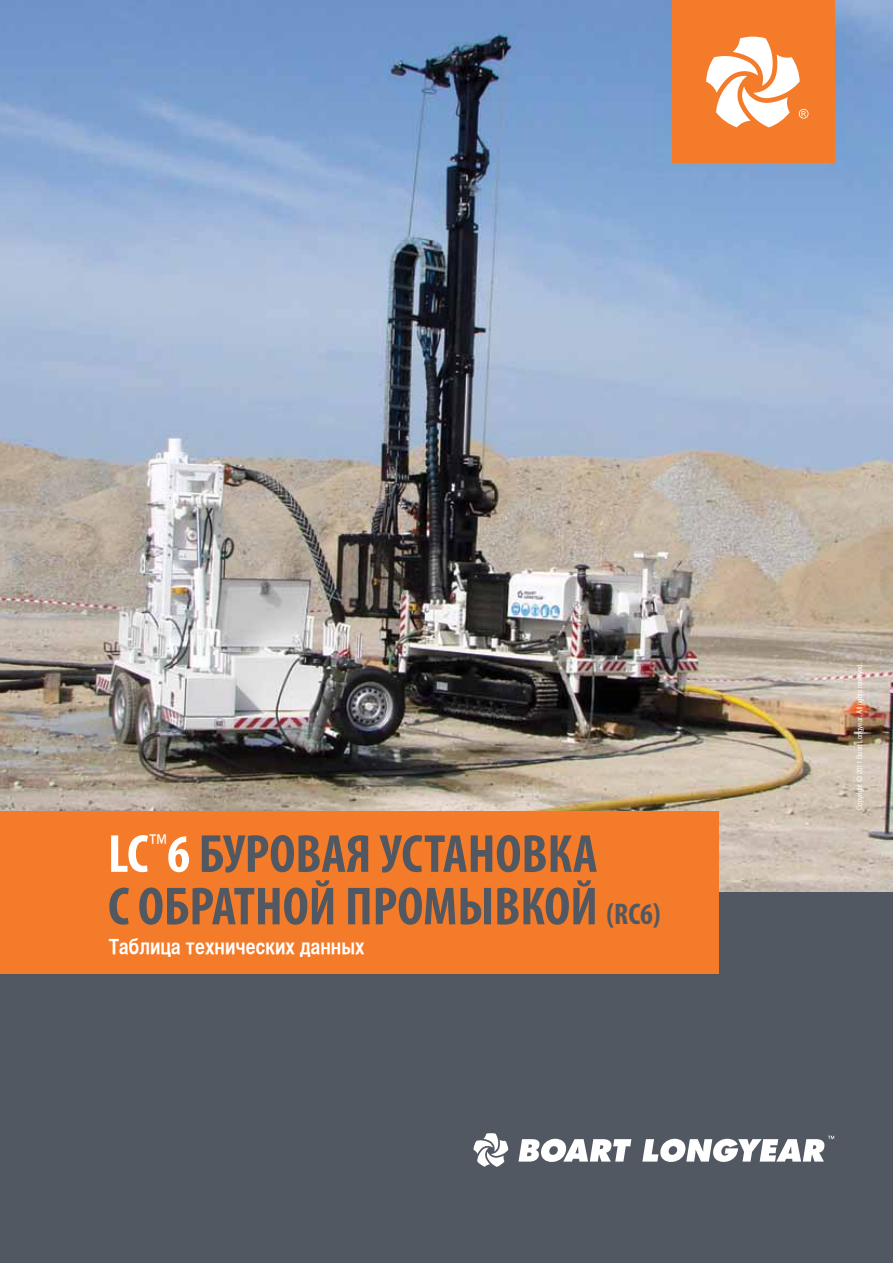
<style>
.page{position:relative;width:893px;height:1263px;background:#fff}
.page>*{position:absolute;margin:0;border:0;box-sizing:border-box;transform-origin:0 0}
.t1{font:700 condensed 54px "Myriad Pro";color:#525861}
.t2{font:22.8px "Helvetica CY Plain";color:#fff}
.t3{font:21px "Helvetica CY Bold";color:#fff}
.t4{font:7.5px "Helvetica CY Plain";color:#fff}
.s1{font-size:30px}
.s2{color:#fff}
</style>
<div class="page">
<img style="left:0;top:0;width:893px;height:893px">
<div style="left:0;top:893px;width:893px;height:370px;background:#525861"></div>
<div style="left:0;top:812px;width:718px;height:162px;background:#f47b29"></div>
<svg style="left:518px;top:1139px;width:113px;height:23px"></svg>
<svg style="left:473px;top:1133px;width:35px;height:34px"></svg>
<svg style="left:642px;top:1136px;width:192px;height:26px"></svg>
<div style="left:672px;top:0;width:162px;height:162px;background:#f47b29"></div>
<svg style="left:706px;top:37px;width:102px;height:90px"></svg>
<h2 class="t2" style="left:148px;top:830px;width:20px">™</h2>
<h1 class="t1" style="left:108px;top:872px;width:554px">С ОБРАТНОЙ ПРОМЫВКОЙ <span class="s1">(RC6)</span></h1>
<h3 class="t3" style="left:109px;top:934px;width:257px">Таблица технических данных</h3>
<h1 class="t1" style="left:108px;top:820px;width:491px"><span class="s2">LC 6</span> БУРОВАЯ УСТАНОВКА</h1>
<p class="t4" style="left:855px;top:810px;width:149px;rotate:-90deg">Copyright © 2011 Boart Longyear. All rights reserved.</p>
</div>
